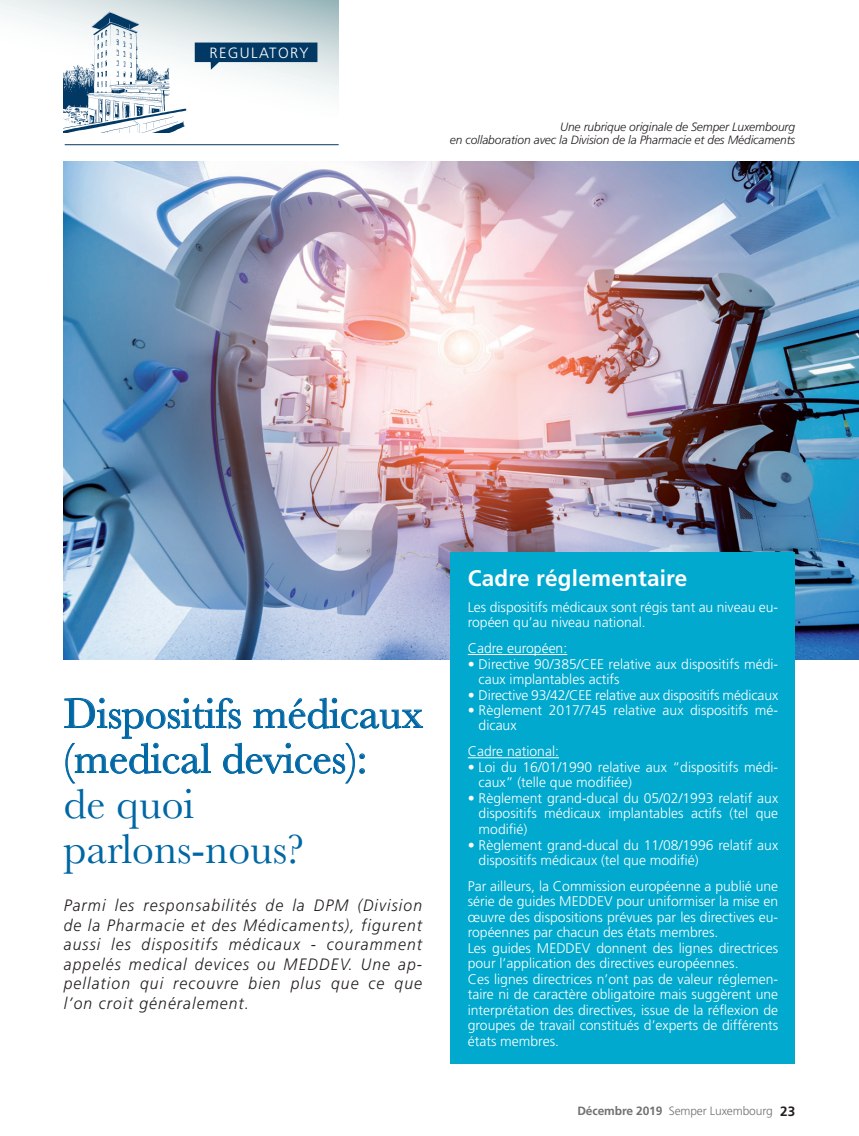
<style>
.page{position:relative;width:859px;height:1136px;background:#fff}
.page>*{position:absolute;margin:0;border:0;box-sizing:border-box;transform-origin:0 0}
.t1{font:43.5px/45px "Baskerville";color:#0067a5}
.t2{font:700 22.5px "Frutiger";letter-spacing:.01em;color:#fff}
.t3{font:italic 300 16.5px/19.5px "Frutiger";letter-spacing:.07em;color:#231f20;text-align:justify;scale:.95 1}
.t4{font:300 14.85px "Frutiger";letter-spacing:.09em;color:#fff}
.t5{font:300 13.95px/15.5px "Frutiger";color:#fff}
.t6{font:italic 300 12px "Frutiger";letter-spacing:-.01em;color:#231f20}
.t7{font:300 12px "Frutiger";letter-spacing:-.01em;color:#727172}
.s1{font-weight:700}
.s2{font-weight:700;font-size:13.5px;color:#231f20}
</style>
<div class="page">
<svg style="left:0;top:0;width:339px;height:113px"></svg>
<hr style="left:65px;top:144px;width:274px;height:1px;background:#013864">
<img style="left:64px;top:11px;width:126px;height:122px">
<svg style="left:195px;top:43px;width:122px;height:27px;background:#446d8c"></svg>
<img style="left:64px;top:162px;width:795px;height:497px">
<svg style="left:64px;top:697px;width:359px;height:86px"></svg>
<div style="left:451px;top:551px;width:344px;height:512px;background:#01a9cf"></div>
<hr style="left:468px;top:654px;width:99px;height:1px;background:#fff">
<hr style="left:468px;top:757px;width:91px;height:1px;background:#fff">
<p class="t4" style="left:209px;top:44px;width:101px">REGULATORY</p>
<p class="t6" style="left:560px;top:119px;width:237px">Une rubrique originale de Semper Luxembourg</p>
<p class="t6" style="left:450px;top:133px;width:347px">en collaboration avec la Division de la Pharmacie et des Médicaments</p>
<p class="t1" style="left:64px;top:691px;width:360px">Dispositifs médicaux (medical devices):</p>
<p class="t1" style="left:64px;top:781px;width:132px">de quoi</p>
<p class="t1" style="left:64px;top:826px;width:242px">parlons-nous?</p>
<p class="t3" style="left:64px;top:896px;width:379px">Parmi les responsabilités de la DPM (Division de la Pharmacie et des Médicaments), figurent aussi les dispositifs médicaux - couramment appelés medical devices ou MEDDEV. Une ap&shy;pellation qui recouvre bien plus que ce que l’on croit généralement.</p>
<p class="t2" style="left:468px;top:564px;width:221px">Cadre réglementaire</p>
<p class="t5" style="left:468px;top:599px;width:312px">Les dispositifs médicaux sont régis tant au niveau eu&shy;ropéen qu’au niveau national.</p>
<p class="t5" style="left:468px;top:640px;width:101px">Cadre européen:</p>
<p class="t5" style="left:479px;top:656px;width:301px;text-indent:-11px">• Directive 90/385/CEE relative aux dispositifs médi&shy;caux implantables actifs</p>
<p class="t5" style="left:468px;top:687px;width:312px">• Directive 93/42/CEE relative aux dispositifs médicaux</p>
<p class="t5" style="left:479px;top:702px;width:301px;text-indent:-11px">• Règlement 2017/745 relative aux dispositifs mé&shy;dicaux</p>
<p class="t5" style="left:468px;top:744px;width:93px">Cadre national:</p>
<p class="t5" style="left:479px;top:759px;width:301px;text-indent:-11px">• Loi du 16/01/1990 relative aux “dispositifs médi&shy;caux” (telle que modifiée)</p>
<p class="t5" style="left:479px;top:790px;width:301px;text-align:justify;text-indent:-11px">• Règlement grand-ducal du 05/02/1993 relatif aux dispositifs médicaux implantables actifs (tel que modifié)</p>
<p class="t5" style="left:479px;top:837px;width:301px;text-indent:-11px">• Règlement grand-ducal du 11/08/1996 relatif aux dispositifs médicaux (tel que modifié)</p>
<p class="t5" style="left:468px;top:878px;width:312px;text-align:justify">Par ailleurs, la Commission européenne a publié une série de guides MEDDEV pour uniformiser la mise en œuvre des dispositions prévues par les directives eu&shy;ropéennes par chacun des états membres.</p>
<p class="t5" style="left:468px;top:940px;width:312px">Les guides MEDDEV donnent des lignes directrices pour l’application des directives européennes.</p>
<p class="t5" style="left:468px;top:971px;width:312px;text-align:justify">Ces lignes directrices n’ont pas de valeur réglemen&shy;taire ni de caractère obligatoire mais suggèrent une interprétation des directives, issue de la réflexion de groupes de travail constitués d’experts de différents états membres.</p>
<p class="t7" style="left:577px;top:1104px;width:219px"><span class="s1">Décembre 2019</span> Semper Luxembourg <span class="s2">23</span></p>
</div>
